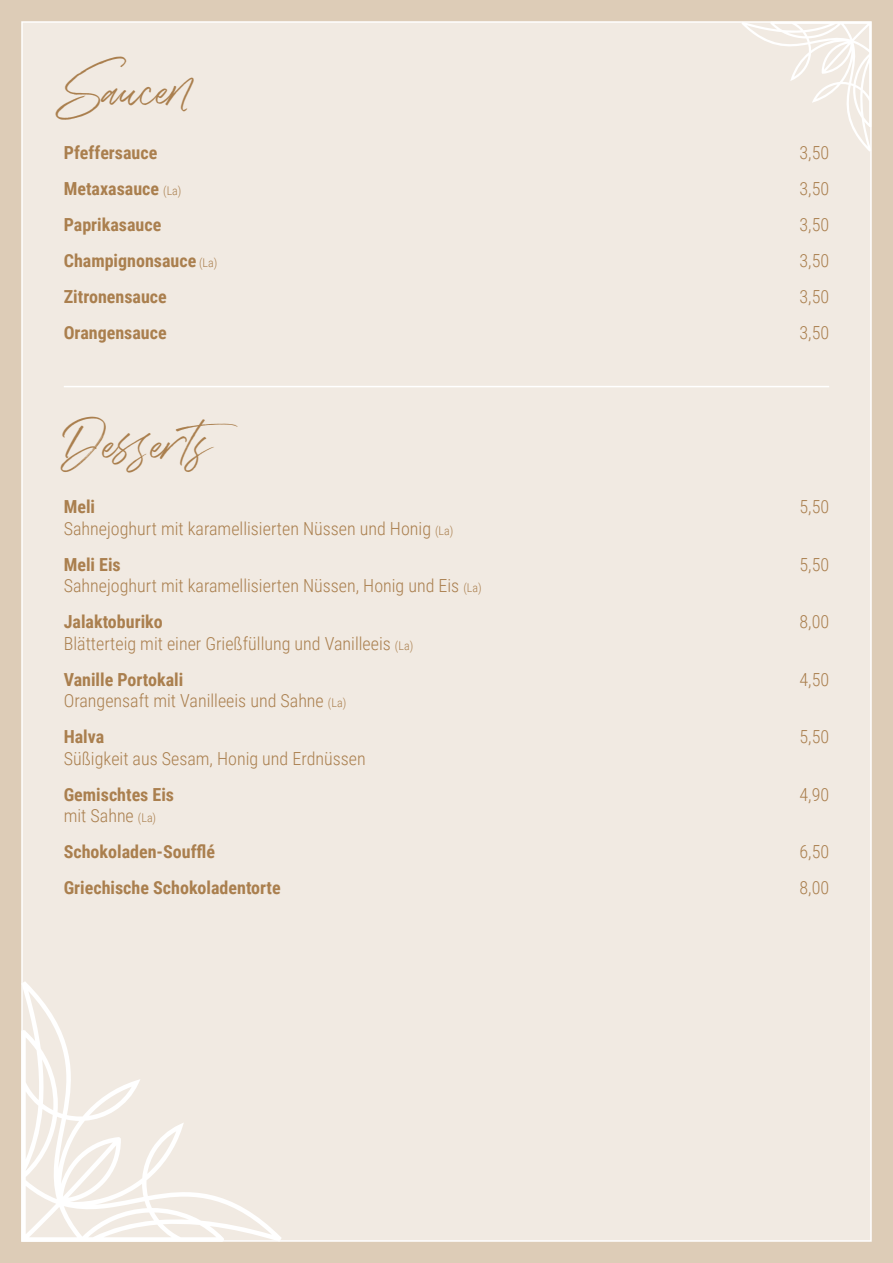
<style>
.page{position:relative;width:893px;height:1263px;background:#ddccb7}
.page>*{position:absolute;margin:0;border:0;box-sizing:border-box;transform-origin:0 0}
.t1{font:45px "Denmark";color:#aa7f4e}
.t2{font:300 18px/21.6px "Roboto Condensed";color:#aa7f4e}
.t3{font:700 18px/21.6px "Roboto Condensed";color:#aa7f4e}
.s1{font-weight:300;font-size:12px}
.s2{font-weight:700}
.s3{font-size:12px}
.s4{font-weight:300}
</style>
<div class="page">
<div style="left:21px;top:21px;width:851px;height:1221px;background:#f1eae2;border:2px solid #fff"></div>
<svg style="left:741px;top:22px;width:130px;height:130px"></svg>
<hr style="left:64px;top:386px;width:765px;height:1px;background:#fff">
<svg style="left:21px;top:981px;width:261px;height:261px"></svg>
<h1 class="t1" style="left:64px;top:61px;width:132px">Saucen</h1>
<p class="t3" style="left:64px;top:142px;width:95px">Pfeffersauce</p>
<p class="t2" style="left:799px;top:142px;width:31px">3,50</p>
<p class="t3" style="left:64px;top:177px;width:119px">Metaxasauce <span class="s1">(La)</span></p>
<p class="t2" style="left:799px;top:177px;width:31px">3,50</p>
<p class="t3" style="left:64px;top:213px;width:99px">Paprikasauce</p>
<p class="t2" style="left:799px;top:213px;width:31px">3,50</p>
<p class="t3" style="left:64px;top:249px;width:155px">Champignonsauce <span class="s1">(La)</span></p>
<p class="t2" style="left:799px;top:249px;width:31px">3,50</p>
<p class="t3" style="left:64px;top:285px;width:104px">Zitronensauce</p>
<p class="t2" style="left:799px;top:285px;width:31px">3,50</p>
<p class="t3" style="left:64px;top:321px;width:104px">Orangensauce</p>
<p class="t2" style="left:799px;top:321px;width:31px">3,50</p>
<h1 class="t1" style="left:64px;top:415px;width:185px">Desserts</h1>
<p class="t2" style="left:64px;top:495px;width:391px"><span class="s2">Meli<br></span>Sahnejoghurt mit karamellisierten Nüssen und Honig <span class="s3">(La)</span></p>
<p class="t2" style="left:799px;top:495px;width:31px">5,50</p>
<p class="t2" style="left:64px;top:553px;width:419px"><span class="s2">Meli Eis<br></span>Sahnejoghurt mit karamellisierten Nüssen, Honig und Eis <span class="s3">(La)</span></p>
<p class="t2" style="left:799px;top:553px;width:31px">5,50</p>
<p class="t2" style="left:64px;top:610px;width:351px"><span class="s2">Jalaktoburiko<br></span>Blätterteig mit einer Grießfüllung und Vanilleeis <span class="s3">(La)</span></p>
<p class="t2" style="left:799px;top:610px;width:31px">8,00</p>
<p class="t2" style="left:64px;top:668px;width:284px"><span class="s2">Vanille Portokali<br></span>Orangensaft mit Vanilleeis und Sahne <span class="s3">(La)</span></p>
<p class="t2" style="left:799px;top:668px;width:31px">4,50</p>
<p class="t3" style="left:64px;top:725px;width:42px">Halva</p>
<p class="t2" style="left:64px;top:747px;width:304px">Süßigkeit aus Sesam, Honig und Erdnüssen</p>
<p class="t2" style="left:799px;top:725px;width:31px">5,50</p>
<p class="t3" style="left:64px;top:783px;width:112px">Gemischtes Eis <span class="s4">mit Sahne</span> <span class="s1">(La)</span></p>
<p class="t2" style="left:799px;top:783px;width:31px">4,90</p>
<p class="t3" style="left:64px;top:840px;width:153px">Schokoladen-Soufflé</p>
<p class="t2" style="left:799px;top:840px;width:31px">6,50</p>
<p class="t3" style="left:64px;top:876px;width:218px">Griechische Schokoladentorte</p>
<p class="t2" style="left:799px;top:876px;width:31px">8,00</p>
</div>
